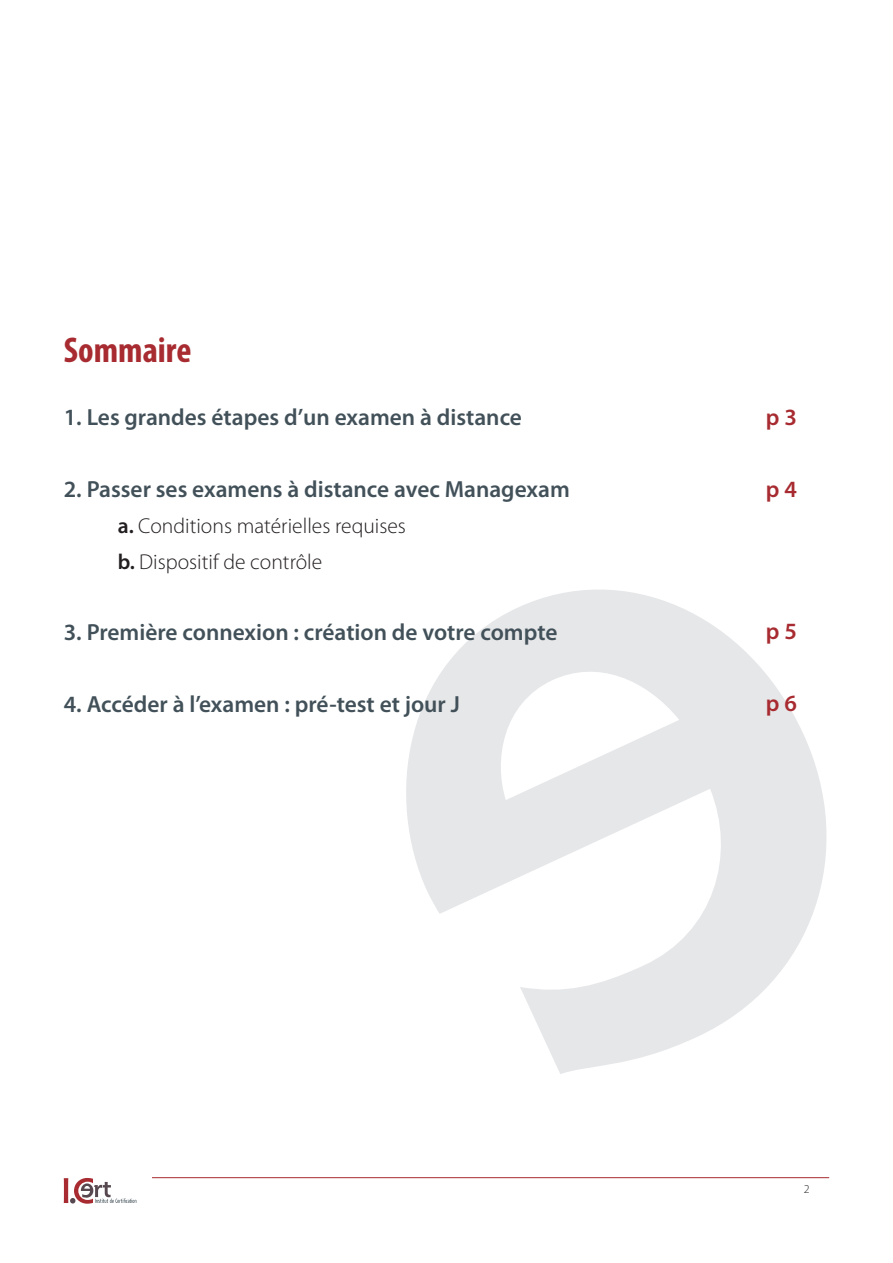
<style>
.page{position:relative;width:893px;height:1263px;background:#fff}
.page>*{position:absolute;margin:0;border:0;box-sizing:border-box;transform-origin:0 0}
.Titre_paragraphe{font:700 condensed 36px "Myriad Pro";color:#a72b30}
.Sous-titre{font:600 23.4px "Myriad Pro";color:#425159}
.Sous-titre-2{font:600 23.4px "Myriad Pro";color:#a72b30}
.t1{font:300 21.6px "Myriad Pro";color:#231f20}
.Paragraphe{font:300 12px "Myriad Pro";color:#231f20}
.s1{font-weight:600}
</style>
<div class="page">
<svg style="left:406px;top:589px;width:421px;height:485px;fill:#e6e7e9"></svg>
<svg style="left:64px;top:1178px;width:72px;height:26px"></svg>
<hr style="left:152px;top:1177px;width:677px;height:1px;background:#a72b30">
<p class="Titre_paragraphe" style="left:64px;top:327px;width:129px">Sommaire</p>
<p class="Sous-titre" style="left:64px;top:404px;width:460px">1. Les grandes étapes d’un examen à distance</p>
<p class="Sous-titre-2" style="left:766px;top:404px;width:33px">p 3</p>
<p class="Sous-titre" style="left:64px;top:476px;width:508px">2. Passer ses examens à distance avec Managexam</p>
<p class="Sous-titre-2" style="left:766px;top:476px;width:33px">p 4</p>
<p class="t1" style="left:118px;top:513px;width:290px"><span class="s1">a.</span> Conditions matérielles requises</p>
<p class="t1" style="left:118px;top:549px;width:206px"><span class="s1">b.</span> Dispositif de contrôle</p>
<p class="Sous-titre" style="left:64px;top:620px;width:495px">3. Première connexion : création de votre compte</p>
<p class="Sous-titre" style="left:64px;top:691px;width:398px">4. Accéder à l’examen : pré-test et jour J</p>
<p class="Sous-titre-2" style="left:766px;top:618px;width:33px">p 5</p>
<p class="Sous-titre-2" style="left:766px;top:690px;width:33px">p 6</p>
<p class="Paragraphe" style="left:804px;top:1182px;width:7px">2</p>
</div>
